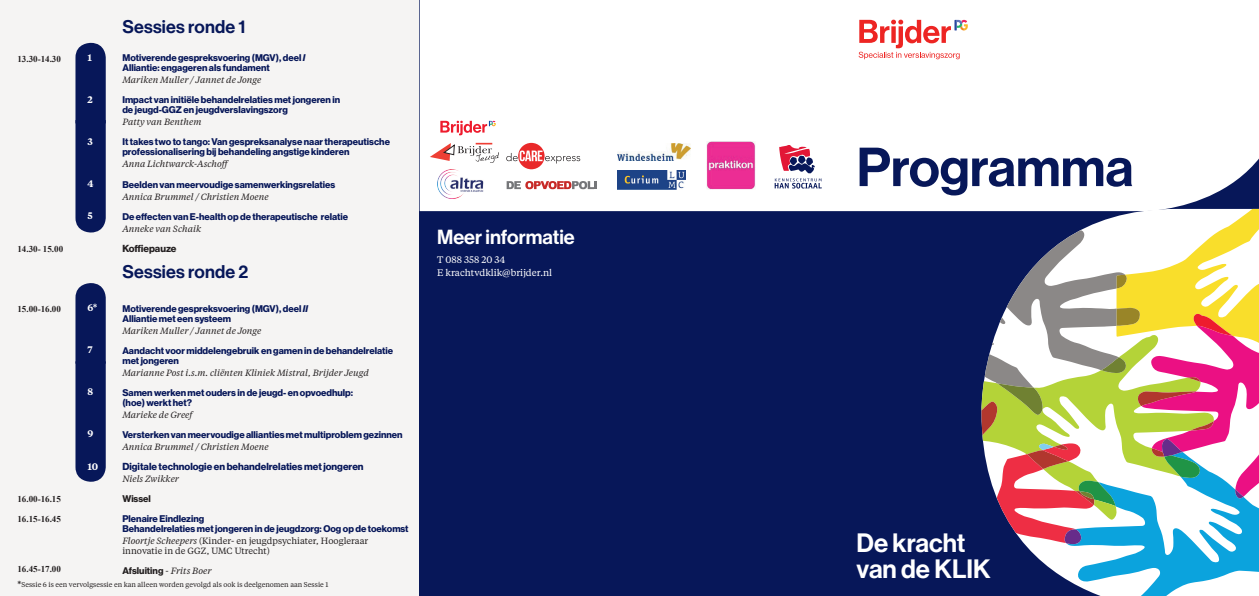
<style>
.page{position:relative;width:1259px;height:596px;background:#fff}
.page>*{position:absolute;margin:0;border:0;box-sizing:border-box;transform-origin:0 0}
.t1{font:500 53.7px "Haas Grot Disp R 65";color:#071759}
.t2{font:500 26px/26px "Haas Grot Disp R 65";color:#fff}
.t3{font:500 20px "Haas Grot Disp R 65";color:#fff}
.t4{font:500 18px "Haas Grot Disp R 65";letter-spacing:.01em;color:#071759}
.t5{font:700 10px "Haas Grot Disp R 75";color:#071759}
.t6{font:700 10px "Haas Grot Disp R 75";color:#231f20}
.t7{font:700 9.5px/10px "Haas Grot Disp R 75";color:#071759}
.t8{font:9.5px/13px "Tiempos Text";color:#fff}
.t9{font:700 9.5px "Haas Grot Disp R 75";color:#231f20}
.t10{font:600 9.5px "Tiempos Text";color:#fff}
.t11{font:italic 9px "Tiempos Text";color:#231f20}
.t12{font:9px/10px "Tiempos Text";color:#231f20}
.t13{font:700 9px "Times New Roman";color:#231f20}
.t14{font:7px "Tiempos Text";color:#231f20}
.s1{font-family:"Haas Grot Disp R 76";font-style:italic}
.s2{font-style:italic}
.s3{font-family:"Tiempos Text";font-weight:400;font-size:9px}
.s4{font-family:"Tiempos Text";font-weight:400;font-style:italic;font-size:9px}
.s5{font-weight:600;font-size:8px}
</style>
<div class="page">
<div style="left:0;top:0;width:420px;height:595px;background:#f5f4f3"></div>
<div style="left:420px;top:0;width:839px;height:595px;background:#071759"></div>
<div style="left:420px;top:0;width:839px;height:211px;background:#fff"></div>
<svg style="left:981px;top:209px;width:278px;height:386px;background:#b2afa4"></svg>
<svg style="left:858px;top:20px;width:109px;height:39px;background:#f7bbba"></svg>
<svg style="left:75px;top:283px;width:31px;height:198px;background:#122260"></svg>
<svg style="left:75px;top:43px;width:31px;height:189px;background:#132260"></svg>
<svg style="left:774px;top:145px;width:48px;height:43px;background:#c7a7ba"></svg>
<svg style="left:440px;top:121px;width:56px;height:14px"></svg>
<img style="left:617px;top:170px;width:68px;height:21px">
<img style="left:618px;top:143px;width:73px;height:18px">
<div style="left:518px;top:143px;width:26px;height:26px;background:#e9292a;border-radius:50%"></div>
<svg style="left:506px;top:150px;width:74px;height:13px"></svg>
<svg style="left:506px;top:181px;width:91px;height:8px"></svg>
<img style="left:706px;top:141px;width:49px;height:48px">
<img style="left:437px;top:169px;width:46px;height:29px">
<svg style="left:430px;top:143px;width:69px;height:20px"></svg>
<p class="t13" style="left:17px;top:52px;width:45px">13.30-14.30</p>
<p class="t13" style="left:17px;top:242px;width:47px">14.30- 15.00</p>
<p class="t13" style="left:17px;top:302px;width:45px">15.00-16.00</p>
<p class="t13" style="left:17px;top:492px;width:45px">16.00-16.15</p>
<p class="t13" style="left:17px;top:512px;width:45px">16.15-16.45</p>
<p class="t13" style="left:17px;top:562px;width:45px">16.45-17.00</p>
<p class="t10" style="left:87px;top:51px;width:6px">1</p>
<p class="t10" style="left:87px;top:93px;width:7px">2</p>
<p class="t10" style="left:87px;top:135px;width:7px">3</p>
<p class="t10" style="left:87px;top:177px;width:8px">4</p>
<p class="t10" style="left:87px;top:209px;width:7px">5</p>
<p class="t10" style="left:87px;top:301px;width:12px">6*</p>
<p class="t10" style="left:87px;top:343px;width:7px">7</p>
<p class="t10" style="left:87px;top:385px;width:7px">8</p>
<p class="t10" style="left:87px;top:427px;width:7px">9</p>
<p class="t10" style="left:87px;top:459px;width:12px">10</p>
<h3 class="t4" style="left:122px;top:17px;width:125px">Sessies ronde 1</h3>
<p class="t7" style="left:122px;top:53px;width:184px">Motiverende gespreksvoering (MGV), deel <span class="s1">I<br></span>Alliantie: engageren als fundament</p>
<p class="t11" style="left:122px;top:74px;width:141px">Mariken Muller / Jannet de Jonge</p>
<p class="t7" style="left:122px;top:95px;width:219px">Impact van initiële behandelrelaties met jongeren in de jeugd-GGZ en jeugdverslavingszorg</p>
<p class="t11" style="left:122px;top:116px;width:81px">Patty van Benthem</p>
<p class="t7" style="left:122px;top:137px;width:269px">It takes two to tango: Van gespreksanalyse naar therapeutische professionalisering bij behandeling angstige kinderen</p>
<p class="t11" style="left:122px;top:158px;width:109px">Anna Lichtwarck-Aschoff</p>
<p class="t7" style="left:122px;top:179px;width:214px">Beelden van meervoudige samenwerkingsrelaties</p>
<p class="t11" style="left:122px;top:190px;width:148px">Annica Brummel / Christien Moene</p>
<p class="t7" style="left:122px;top:211px;width:227px">De effecten van E-health op de therapeutische relatie</p>
<p class="t11" style="left:122px;top:222px;width:80px">Anneke van Schaik</p>
<p class="t6" style="left:122px;top:242px;width:56px">Koffiepauze</p>
<h3 class="t4" style="left:122px;top:261px;width:128px">Sessies ronde 2</h3>
<p class="t7" style="left:122px;top:303px;width:187px">Motiverende gespreksvoering (MGV), deel <span class="s1">II<br></span>Alliantie met een systeem</p>
<p class="t11" style="left:122px;top:324px;width:141px">Mariken Muller / Jannet de Jonge</p>
<p class="t7" style="left:122px;top:345px;width:272px">Aandacht voor middelengebruik en gamen in de behandelrelatie met jongeren</p>
<p class="t11" style="left:122px;top:366px;width:248px">Marianne Post i.s.m. cliënten Kliniek Mistral, Brijder Jeugd</p>
<p class="t7" style="left:122px;top:387px;width:232px">Samen werken met ouders in de jeugd- en opvoedhulp: (hoe) werkt het?</p>
<p class="t11" style="left:122px;top:408px;width:72px">Marieke de Greef</p>
<p class="t7" style="left:122px;top:429px;width:282px">Versterken van meervoudige allianties met multiproblem gezinnen</p>
<p class="t11" style="left:122px;top:440px;width:148px">Annica Brummel / Christien Moene</p>
<p class="t5" style="left:122px;top:460px;width:243px">Digitale technologie en behandelrelaties met jongeren</p>
<p class="t11" style="left:122px;top:472px;width:58px">Niels Zwikker</p>
<p class="t9" style="left:122px;top:492px;width:30px">Wissel</p>
<p class="t7" style="left:122px;top:513px;width:288px">Plenaire Eindlezing<br>Behandelrelaties met jongeren in de jeugdzorg: Oog op de toekomst</p>
<p class="t12" style="left:122px;top:535px;width:247px"><span class="s2">Floortje Scheepers</span> (Kinder- en jeugdpsychiater, Hoogleraar innovatie in de GGZ, UMC Utrecht)</p>
<p class="t9" style="left:122px;top:564px;width:91px">Afsluiting <span class="s3">-</span> <span class="s4">Frits Boer</span></p>
<p class="t14" style="left:17px;top:580px;width:312px"><span class="s5">*</span>Sessie 6 is een vervolgsessie en kan alleen worden gevolgd als ook is deelgenomen aan Sessie 1</p>
<h3 class="t3" style="left:437px;top:225px;width:139px">Meer informatie</h3>
<p class="t8" style="left:437px;top:252px;width:116px">T 088 358 20 34<br>E krachtvdklik@brijder.nl</p>
<h1 class="t1" style="left:856px;top:136px;width:278px">Programma</h1>
<h2 class="t2" style="left:856px;top:529px;width:136px">De kracht van de KLIK</h2>
</div>
